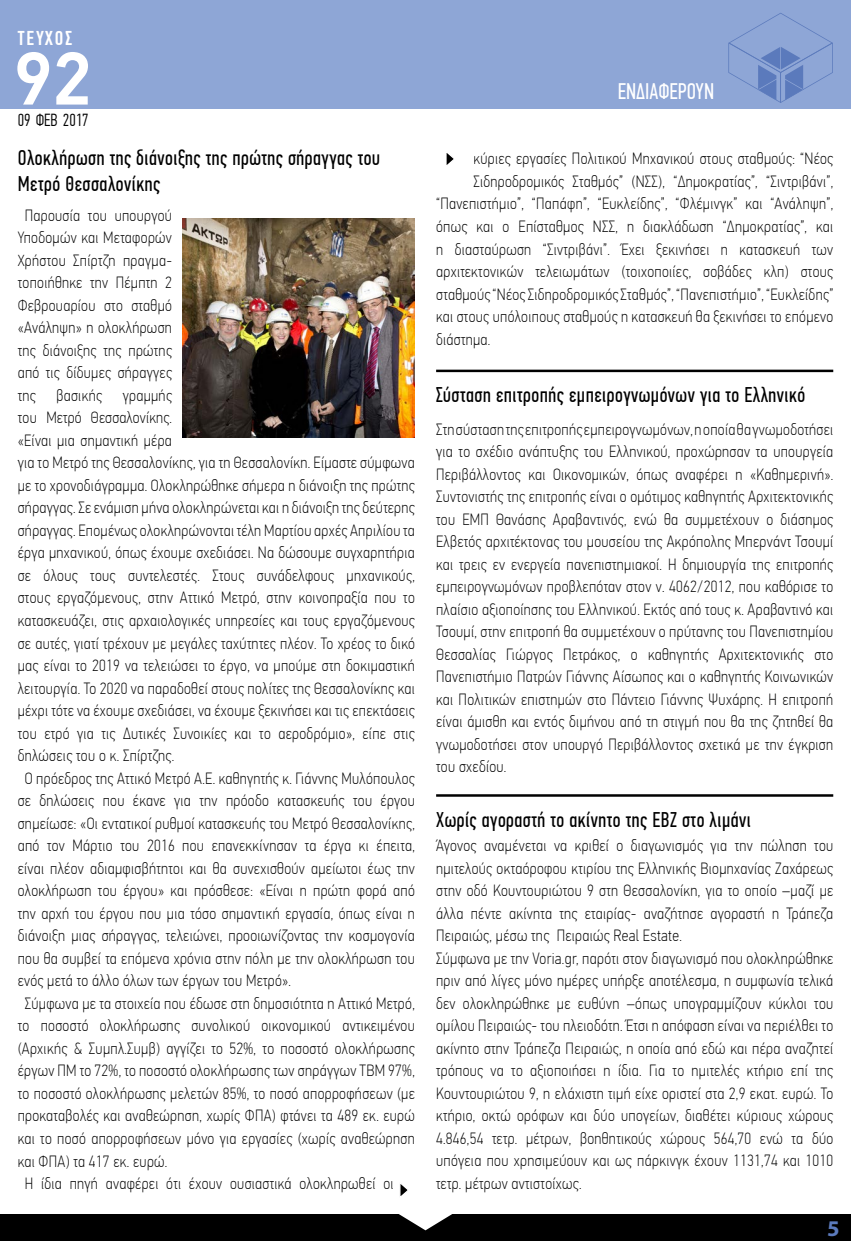
<style>
.page{position:relative;width:851px;height:1241px;background:#fff}
.page>*{position:absolute;margin:0;border:0;box-sizing:border-box;transform-origin:0 0}
.t1{font:500 75px "PF Din Text Pro";color:#fff}
.t2{font:22.5px "PF Din Text Comp Pro";color:#fff}
.t3{font:700 22.5px "Myriad Pro";color:#5b7abc}
.t4{font:21.25px/25.5px "PF Din Text Comp Pro";letter-spacing:.025em;color:#000}
.t5{font:500 20px "PF Din Text Comp Pro";letter-spacing:.1em;color:#fff}
.t6{font:300 17.5px "PF Din Text Comp Pro";color:#000}
.t7{font:100 16.25px/22.5px "PF Din Text Cond Pro";letter-spacing:.02em;color:#000;text-align:justify}
</style>
<div class="page">
<div style="left:0;top:0;width:850px;height:108px;background:#8ea6d6"></div>
<div style="left:0;top:1214px;width:850px;height:26px;background:#000"></div>
<svg style="left:728px;top:13px;width:104px;height:90px"></svg>
<svg style="left:399px;top:1214px;width:53px;height:16px"></svg>
<hr style="left:436px;top:369px;width:397px;height:3px;background:#000">
<hr style="left:436px;top:794px;width:397px;height:2px;background:#000">
<img style="left:182px;top:219px;width:233px;height:218px">
<svg style="left:400px;top:1184px;width:8px;height:12px"></svg>
<svg style="left:446px;top:153px;width:8px;height:12px"></svg>
<p class="t5" style="left:18px;top:27px;width:56px">ΤΕΥΧΟΣ</p>
<h1 class="t1" style="left:13px;top:34px;width:80px">92</h1>
<p class="t6" style="left:18px;top:110px;width:72px">09 ΦΕΒ 2017</p>
<h3 class="t4" style="left:18px;top:145px;width:363px">Ολοκλήρωση της διάνοιξης της πρώτης σήραγγας του<br>Μετρό Θεσσαλονίκης</h3>
<p class="t7" style="left:18px;top:204px;width:156px;text-indent:7px">Παρουσία του υπουργού Υποδομών και Μεταφορών Χρήστου Σπίρτζη πραγμα&shy;τοποιήθηκε την Πέμπτη 2<br>Φεβρουαρίου στο σταθμό «Ανάληψη» η ολοκλήρωση της διάνοιξης της πρώτης από τις δίδυμες σήραγγες της</p>
<p class="t7" style="left:56px;top:384px;width:47px">βασικής</p>
<p class="t7" style="left:123px;top:384px;width:51px">γραμμής</p>
<p class="t7" style="left:18px;top:406px;width:156px">του Μετρό Θεσσαλονίκης.</p>
<p class="t7" style="left:18px;top:429px;width:156px">«Είναι μια σημαντική μέρα</p>
<p class="t7" style="left:18px;top:451px;width:398px">για το Μετρό της Θεσσαλονίκης, για τη Θεσσαλονίκη. Είμαστε σύμφωνα</p>
<p class="t7" style="left:18px;top:474px;width:398px">με το χρονοδιάγραμμα. Ολοκληρώθηκε σήμερα η διάνοιξη της πρώτης</p>
<p class="t7" style="left:18px;top:496px;width:398px">σήραγγας. Σε ενάμιση μήνα ολοκληρώνεται και η διάνοιξη της δεύτερης</p>
<p class="t7" style="left:18px;top:519px;width:398px">σήραγγας. Επομένως ολοκληρώνονται τέλη Μαρτίου αρχές Απριλίου τα</p>
<p class="t7" style="left:18px;top:541px;width:398px">έργα μηχανικού, όπως έχουμε σχεδιάσει. Να δώσουμε συγχαρητήρια</p>
<p class="t7" style="left:18px;top:564px;width:398px">σε όλους τους συντελεστές. Στους συνάδελφους μηχανικούς,</p>
<p class="t7" style="left:18px;top:586px;width:398px">στους εργαζόμενους, στην Αττικό Μετρό, στην κοινοπραξία που το</p>
<p class="t7" style="left:18px;top:609px;width:398px">κατασκευάζει, στις αρχαιολογικές υπηρεσίες και τους εργαζόμενους</p>
<p class="t7" style="left:18px;top:631px;width:398px">σε αυτές, γιατί τρέχουν με μεγάλες ταχύτητες πλέον. Το χρέος το δικό</p>
<p class="t7" style="left:18px;top:654px;width:398px">μας είναι το 2019 να τελειώσει το έργο, να μπούμε στη δοκιμαστική</p>
<p class="t7" style="left:18px;top:676px;width:398px">λειτουργία. Το 2020 να παραδοθεί στους πολίτες της Θεσσαλονίκης και</p>
<p class="t7" style="left:18px;top:699px;width:398px">μέχρι τότε να έχουμε σχεδιάσει, να έχουμε ξεκινήσει και τις επεκτάσεις</p>
<p class="t7" style="left:18px;top:721px;width:398px">του ετρό για τις Δυτικές Συνοικίες και το αεροδρόμιο», είπε στις</p>
<p class="t7" style="left:18px;top:744px;width:158px">δηλώσεις του ο κ. Σπίρτζης.</p>
<p class="t7" style="left:25px;top:766px;width:391px">Ο πρόεδρος της Αττικό Μετρό Α.Ε. καθηγητής κ. Γιάννης Μυλόπουλος</p>
<p class="t7" style="left:18px;top:789px;width:398px">σε δηλώσεις που έκανε για την πρόοδο κατασκευής του έργου</p>
<p class="t7" style="left:18px;top:811px;width:398px">σημείωσε: «Οι εντατικοί ρυθμοί κατασκευής του Μετρό Θεσσαλονίκης,</p>
<p class="t7" style="left:18px;top:834px;width:398px">από τον Μάρτιο του 2016 που επανεκκίνησαν τα έργα κι έπειτα,</p>
<p class="t7" style="left:18px;top:856px;width:398px">είναι πλέον αδιαμφισβήτητοι και θα συνεχισθούν αμείωτοι έως την</p>
<p class="t7" style="left:18px;top:879px;width:398px">ολοκλήρωση του έργου» και πρόσθεσε: «Είναι η πρώτη φορά από</p>
<p class="t7" style="left:18px;top:901px;width:398px">την αρχή του έργου που μια τόσο σημαντική εργασία, όπως είναι η</p>
<p class="t7" style="left:18px;top:924px;width:398px">διάνοιξη μιας σήραγγας, τελειώνει, προοιωνίζοντας την κοσμογονία</p>
<p class="t7" style="left:18px;top:946px;width:398px">που θα συμβεί τα επόμενα χρόνια στην πόλη με την ολοκλήρωση του</p>
<p class="t7" style="left:18px;top:969px;width:275px">ενός μετά το άλλο όλων των έργων του Μετρό».</p>
<p class="t7" style="left:25px;top:991px;width:391px">Σύμφωνα με τα στοιχεία που έδωσε στη δημοσιότητα η Αττικό Μετρό,</p>
<p class="t7" style="left:18px;top:1014px;width:398px">το ποσοστό ολοκλήρωσης συνολικού οικονομικού αντικειμένου</p>
<p class="t7" style="left:18px;top:1036px;width:398px">(Αρχικής &amp; Συμπλ.Συμβ) αγγίζει το 52%, το ποσοστό ολοκλήρωσης</p>
<p class="t7" style="left:18px;top:1059px;width:398px">έργων ΠΜ το 72%, το ποσοστό ολοκλήρωσης των σηράγγων ΤΒΜ 97%,</p>
<p class="t7" style="left:18px;top:1081px;width:398px">το ποσοστό ολοκλήρωσης μελετών 85%, το ποσό απορροφήσεων (με</p>
<p class="t7" style="left:18px;top:1104px;width:398px">προκαταβολές και αναθεώρηση, χωρίς ΦΠΑ) φτάνει τα 489 εκ. ευρώ</p>
<p class="t7" style="left:18px;top:1126px;width:398px">και το ποσό απορροφήσεων μόνο για εργασίες (χωρίς αναθεώρηση</p>
<p class="t7" style="left:18px;top:1149px;width:151px">και ΦΠΑ) τα 417 εκ. ευρώ.</p>
<p class="t7" style="left:25px;top:1171px;width:370px">Η ίδια πηγή αναφέρει ότι έχουν ουσιαστικά ολοκληρωθεί οι</p>
<h2 class="t2" style="left:617px;top:78px;width:98px">ΕΝΔΙΑΦΕΡΟΥΝ</h2>
<p class="t7" style="left:473px;top:147px;width:361px">κύριες εργασίες Πολιτικού Μηχανικού στους σταθμούς: “Νέος</p>
<p class="t7" style="left:473px;top:170px;width:361px">Σιδηροδρομικός Σταθμός” (ΝΣΣ), “Δημοκρατίας”, “Σιντριβάνι”,</p>
<p class="t7" style="left:436px;top:192px;width:398px">“Πανεπιστήμιο”, “Παπάφη”, “Ευκλείδης”, “Φλέμινγκ” και “Ανάληψη”,</p>
<p class="t7" style="left:436px;top:215px;width:398px">όπως και ο Επίσταθμος ΝΣΣ, η διακλάδωση “Δημοκρατίας”, και</p>
<p class="t7" style="left:436px;top:237px;width:398px">η διασταύρωση “Σιντριβάνι”. Έχει ξεκινήσει η κατασκευή των</p>
<p class="t7" style="left:436px;top:260px;width:398px">αρχιτεκτονικών τελειωμάτων (τοιχοποιίες, σοβάδες κλπ) στους</p>
<p class="t7" style="left:436px;top:282px;width:398px">σταθμούς “Νέος Σιδηροδρομικός Σταθμός”, “Πανεπιστήμιο”, “Ευκλείδης”</p>
<p class="t7" style="left:436px;top:305px;width:398px">και στους υπόλοιπους σταθμούς η κατασκευή θα ξεκινήσει το επόμενο</p>
<p class="t7" style="left:436px;top:327px;width:56px">διάστημα.</p>
<h3 class="t4" style="left:436px;top:382px;width:370px">Σύσταση επιτροπής εμπειρογνωμόνων για το Ελληνικό</h3>
<p class="t7" style="left:436px;top:417px;width:398px">Στη σύσταση της επιτροπής εμπειρογνωμόνων, η οποία θα γνωμοδοτήσει για το σχέδιο ανάπτυξης του Ελληνικού, προχώρησαν τα υπουργεία Περιβάλλοντος και Οικονομικών, όπως αναφέρει η «Καθημερινή».<br>Συντονιστής της επιτροπής είναι ο ομότιμος καθηγητής Αρχιτεκτονικής του ΕΜΠ Θανάσης Αραβαντινός, ενώ θα συμμετέχουν ο διάσημος Ελβετός αρχιτέκτονας του μουσείου της Ακρόπολης Μπερνάντ Τσουμί και τρεις εν ενεργεία πανεπιστημιακοί. Η δημιουργία της επιτροπής εμπειρογνωμόνων προβλεπόταν στον ν. 4062/2012, που καθόρισε το πλαίσιο αξιοποίησης του Ελληνικού. Εκτός από τους κ. Αραβαντινό και Τσουμί, στην επιτροπή θα συμμετέχουν ο πρύτανης του Πανεπιστημίου Θεσσαλίας Γιώργος Πετράκος, ο καθηγητής Αρχιτεκτονικής στο Πανεπιστήμιο Πατρών Γιάννης Αίσωπος και ο καθηγητής Κοινωνικών και Πολιτικών επιστημών στο Πάντειο Γιάννης Ψυχάρης. Η επιτροπή είναι άμισθη και εντός διμήνου από τη στιγμή που θα της ζητηθεί θα γνωμοδοτήσει στον υπουργό Περιβάλλοντος σχετικά με την έγκριση του σχεδίου.</p>
<h3 class="t4" style="left:436px;top:806px;width:316px">Χωρίς αγοραστή το ακίνητο της ΕΒΖ στο λιμάνι</h3>
<p class="t7" style="left:436px;top:834px;width:398px;text-align:left">Άγονος αναμένεται να κριθεί ο διαγωνισμός για την πώληση του ημιτελούς οκταόροφου κτιρίου της Ελληνικής Βιομηχανίας Ζαχάρεως στην οδό Κουντουριώτου 9 στη Θεσσαλονίκη, για το οποίο –μαζί με άλλα πέντε ακίνητα της εταιρίας- αναζήτησε αγοραστή η Τράπεζα Πειραιώς, μέσω της Πειραιώς Real Estate.<br>Σύμφωνα με την Voria.gr, παρότι στον διαγωνισμό που ολοκληρώθηκε πριν από λίγες μόνο ημέρες υπήρξε αποτέλεσμα, η συμφωνία τελικά δεν ολοκληρώθηκε με ευθύνη –όπως υπογραμμίζουν κύκλοι του ομίλου Πειραιώς- του πλειοδότη. Έτσι η απόφαση είναι να περιέλθει το ακίνητο στην Τράπεζα Πειραιώς, η οποία από εδώ και πέρα αναζητεί τρόπους να το αξιοποιήσει η ίδια. Για το ημιτελές κτήριο επί της Κουντουριώτου 9, η ελάχιστη τιμή είχε οριστεί στα 2,9 εκατ. ευρώ. Το κτήριο, οκτώ ορόφων και δύο υπογείων, διαθέτει κύριους χώρους 4.846,54 τετρ. μέτρων, βοηθητικούς χώρους 564,70 ενώ τα δύο υπόγεια που χρησιμεύουν και ως πάρκινγκ έχουν 1131,74 και 1010 τετρ. μέτρων αντιστοίχως.</p>
<h2 class="t3" style="left:826px;top:1213px;width:14px">5</h2>
</div>
